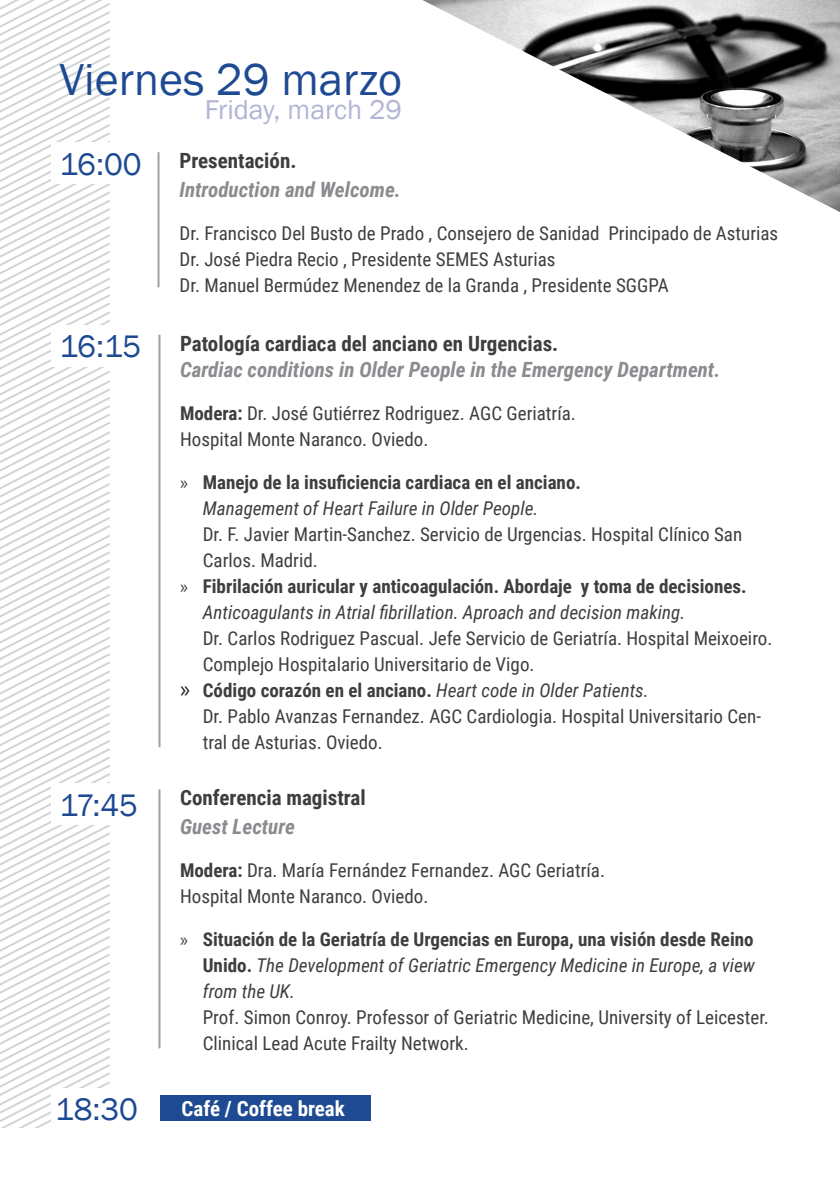
<style>
.page{position:relative;width:840px;height:1191px;background:#fff}
.page>*{position:absolute;margin:0;border:0;box-sizing:border-box;transform-origin:0 0}
.t1{font:46px "Franklin Gothic";color:#1d4a93}
.t2{font:32px "Franklin Gothic";letter-spacing:-.01em;color:#1d4a93}
.t3{font:28px "Franklin Gothic";color:#b2b4d4}
.t4{font:italic 700 21px/28.8px "Roboto Condensed";color:#8a8c8f}
.t5{font:700 21px/28.8px "Roboto Condensed";color:#3e3e3f}
.parrafo{font:700 21px "Roboto Condensed";color:#fff}
.parrafo-2{font:19px/26px "Roboto Condensed";color:#3e3e3f}
.s1{font-style:normal;color:#3e3e3f}
.s2{font-weight:700}
.s3{font-family:"Myriad Pro"}
.s4{font-style:italic}
.s5{font-family:"Myriad Pro";font-size:24px;color:#231f20}
.s6{font-style:italic;color:#8a8c8f}
</style>
<div class="page">
<svg style="left:0;top:0;width:110px;height:1128px"></svg>
<div style="left:51px;top:143px;width:73px;height:41px;background:#fff"></div>
<div style="left:51px;top:325px;width:73px;height:41px;background:#fff"></div>
<div style="left:51px;top:783px;width:73px;height:41px;background:#fff"></div>
<div style="left:51px;top:1088px;width:73px;height:41px;background:#fff"></div>
<hr style="left:157px;top:152px;width:2px;height:135px;background:#a0a1a5">
<hr style="left:158px;top:789px;width:2px;height:259px;background:#a0a1a5">
<hr style="left:158px;top:335px;width:2px;height:412px;background:#a0a1a5">
<div style="left:160px;top:1095px;width:211px;height:26px;background:#1d4a93"></div>
<img style="left:422px;top:0;width:417px;height:212px">
<p class="t1" style="left:60px;top:51px;width:344px">Viernes 29 marzo</p>
<p class="t3" style="left:205px;top:92px;width:198px">Friday, march 29</p>
<p class="t2" style="left:60px;top:144px;width:83px">16:00</p>
<p class="t4" style="left:179px;top:145px;width:223px"><span class="s1">Presentación.<br></span>Introduction and Welcome.</p>
<p class="parrafo-2" style="left:179px;top:219px;width:600px">Dr. Francisco Del Busto de Prado , Consejero de Sanidad Principado de Asturias</p>
<p class="parrafo-2" style="left:179px;top:245px;width:377px">Dr. José Piedra Recio , Presidente SEMES Asturias</p>
<p class="parrafo-2" style="left:179px;top:271px;width:490px">Dr. Manuel Bermúdez Menendez de la Granda , Presidente SGGPA</p>
<p class="t2" style="left:60px;top:327px;width:83px">16:15</p>
<p class="t4" style="left:180px;top:329px;width:541px;line-height:26px"><span class="s1">Patología cardiaca del anciano en Urgencias.<br></span>Cardiac conditions in Older People in the Emergency Department.</p>
<p class="parrafo-2" style="left:180px;top:399px;width:397px"><span class="s2">Modera:</span> Dr. José Gutiérrez Rodriguez. AGC Geriatría.<br>Hospital Monte Naranco. Oviedo.</p>
<p class="parrafo-2" style="left:203px;top:468px;width:540px;text-indent:-23px"><span class="s3">»</span> <span class="s2">Manejo de la insuficiencia cardiaca en el anciano.<br></span><span class="s4">Management of Heart Failure in Older People.<br></span>Dr. F. Javier Martin-Sanchez. Servicio de Urgencias. Hospital Clínico San Carlos. Madrid.</p>
<p class="parrafo-2" style="left:203px;top:572px;width:571px;text-indent:-23px"><span class="s3">»</span> <span class="s2">Fibrilación auricular y anticoagulación. Abordaje y toma de decisiones.<br></span><span class="s4">Anticoagulants in Atrial fibrillation. Aproach and decision making.<br></span>Dr. Carlos Rodriguez Pascual. Jefe Servicio de Geriatría. Hospital Meixoeiro.<br>Complejo Hospitalario Universitario de Vigo.</p>
<p class="parrafo-2" style="left:203px;top:676px;width:559px;text-indent:-23px"><span class="s5">»</span> <span class="s2">Código corazón en el anciano.</span> <span class="s4">Heart code in Older Patients.<br></span>Dr. Pablo Avanzas Fernandez. AGC Cardiologia. Hospital Universitario Cen&shy;tral de Asturias. Oviedo.</p>
<p class="t2" style="left:60px;top:785px;width:80px">17:45</p>
<p class="t5" style="left:180px;top:782px;width:187px">Conferencia magistral<br><span class="s6">Guest Lecture</span></p>
<p class="parrafo-2" style="left:180px;top:856px;width:426px"><span class="s2">Modera:</span> Dra. María Fernández Fernandez. AGC Geriatría.<br>Hospital Monte Naranco. Oviedo.</p>
<p class="parrafo-2" style="left:203px;top:925px;width:567px;text-indent:-23px"><span class="s3">»</span> <span class="s2">Situación de la Geriatría de Urgencias en Europa, una visión desde Reino Unido.</span> <span class="s4">The Development of Geriatric Emergency Medicine in Europe, a view from the UK.<br></span>Prof. Simon Conroy. Professor of Geriatric Medicine, University of Leicester.<br>Clinical Lead Acute Frailty Network.</p>
<p class="t2" style="left:55px;top:1089px;width:84px">18:30</p>
<p class="parrafo" style="left:181px;top:1094px;width:165px">Café / Coffee break</p>
</div>
